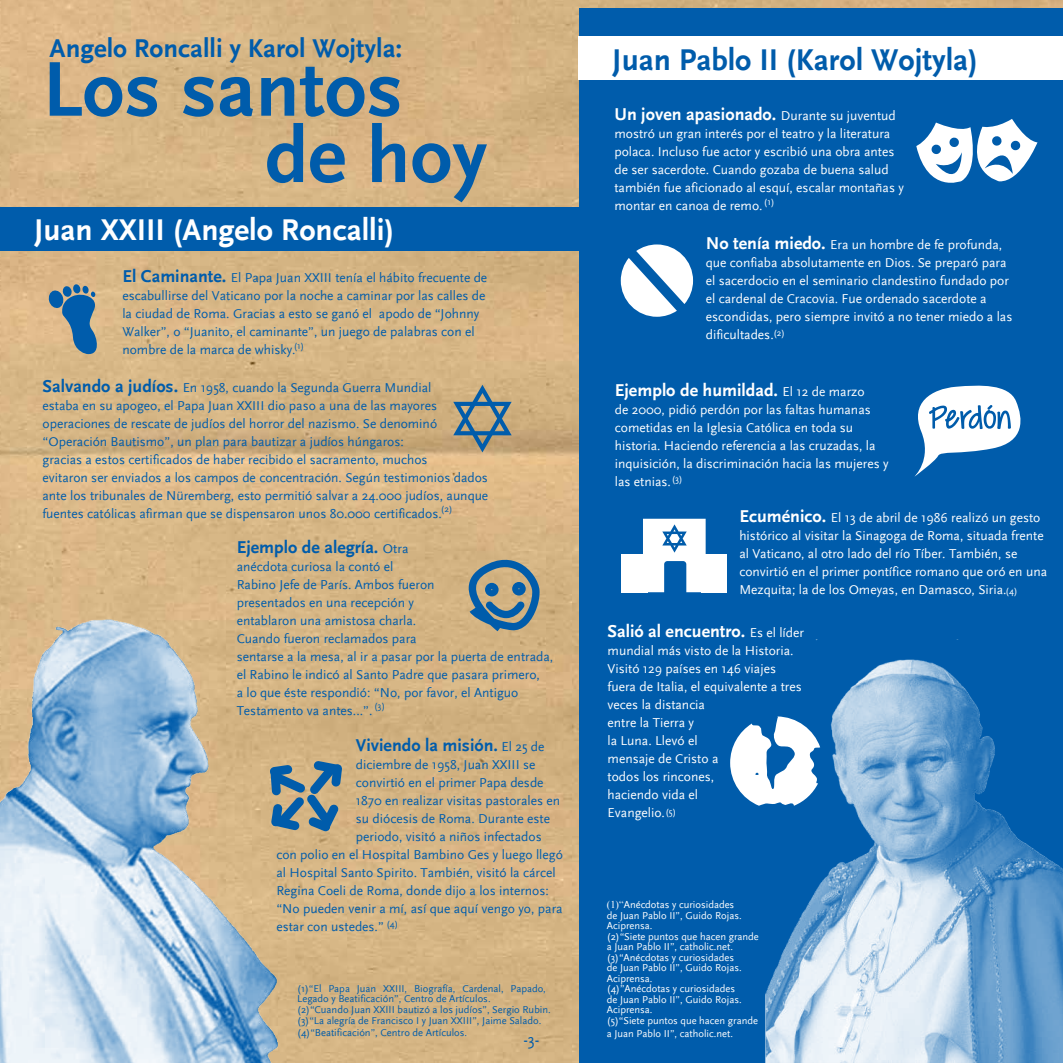
<style>
.page{position:relative;width:1063px;height:1063px;background:#fff}
.page>*{position:absolute;margin:0;border:0;box-sizing:border-box;transform-origin:0 0}
.t1{font:700 81px/66.3px "Scala Sans";color:#005cab}
.t2{font:700 31.5px "Scala Sans";color:#fff}
.t3{font:700 31.5px "Scala Sans";color:#005cab}
.t4{font:700 27px "Scala Sans";color:#005cab}
.t5{font:700 18px "Scala Sans";color:#fff}
.t6{font:700 18px "Scala Sans";color:#005cab}
.t7{font:16.5px "Scala Sans";color:#005cab}
.t8{font:13.5px/18px "Scala Sans";color:#005cab}
.t9{font:13.5px/18px "Scala Sans";color:#fff}
.t10{font:10.5px/10.5px "Scala Sans";color:#fff}
.t11{font:10.5px/10.5px "Scala Sans";color:#005cab}
.t12{font:9.45px "Scala Sans";color:#fff}
.t13{font:9.45px "Scala Sans";color:#005cab}
.s1{font-weight:700;font-size:18px}
.s2{font-weight:400;font-size:13.5px}
.s3{font-family:"Times New Roman"}
</style>
<div class="page">
<img style="left:0;top:0;width:1063px;height:1063px">
<div style="left:579px;top:9px;width:484px;height:1054px;background:#005cab"></div>
<div style="left:578px;top:36px;width:485px;height:43px;background:#fff"></div>
<div style="left:1px;top:207px;width:581px;height:43px;background:#005cab"></div>
<svg style="left:48px;top:284px;width:53px;height:72px;background:#788f99"></svg>
<img style="left:765px;top:640px;width:298px;height:423px">
<img style="left:0;top:587px;width:321px;height:476px">
<svg style="left:453px;top:385px;width:59px;height:67px;background:#8f9388"></svg>
<svg style="left:468px;top:557px;width:72px;height:74px;background:#7c8f92"></svg>
<svg style="left:621px;top:244px;width:72px;height:73px"></svg>
<svg style="left:916px;top:119px;width:121px;height:64px"></svg>
<svg style="left:914px;top:385px;width:107px;height:92px"></svg>
<div style="left:621px;top:554px;width:27px;height:38px;background:#fff"></div>
<div style="left:701px;top:554px;width:26px;height:38px;background:#fff"></div>
<svg style="left:643px;top:519px;width:63px;height:73px"></svg>
<svg style="left:270px;top:761px;width:72px;height:70px;background:#738c95"></svg>
<svg style="left:730px;top:716px;width:90px;height:90px"></svg>
<h3 class="t4" style="left:50px;top:34px;width:354px">Angelo Roncalli y Karol Wojtyla:</h3>
<h1 class="t1" style="left:265px;top:58px;width:224px;text-indent:-223px">Los santos de hoy</h1>
<h2 class="t2" style="left:34px;top:213px;width:362px">Juan XXIII (Angelo Roncalli)</h2>
<p class="t8" style="left:122px;top:269px;width:366px"><span class="s1">El Caminante.</span> El Papa Juan XXIII tenía el hábito frecuente de escabullirse del Vaticano por la noche a caminar por las calles de la ciudad de Roma. Gracias a esto se ganó el apodo de “Johnny Walker”, o “Juanito, el caminante”, un juego de palabras con el nombre de la marca de whisky.</p>
<p class="t8" style="left:43px;top:378px;width:447px"><span class="s1">Salvando a judíos.</span> En 1958, cuando la Segunda Guerra Mundial<br>estaba en su apogeo, el Papa Juan XXIII dio paso a una de las mayores operaciones de rescate de judíos del horror del nazismo. Se denominó “Operación Bautismo”, un plan para bautizar a judíos húngaros:<br>gracias a estos certificados de haber recibido el sacramento, muchos<br>evitaron ser enviados a los campos de concentración. Según testimonios dados ante los tribunales de Nüremberg, esto permitió salvar a 24.000 judíos, aunque fuentes católicas afirman que se dispensaron unos 80.000 certificados.</p>
<h3 class="t6" style="left:237px;top:537px;width:173px">Ejemplo de alegría. <span class="s2">Otra</span></h3>
<p class="t8" style="left:237px;top:558px;width:318px">anécdota curiosa la contó el<br>Rabino Jefe de París. Ambos fueron<br>presentados en una recepción y<br>entablaron una amistosa charla.<br>Cuando fueron reclamados para<br>sentarse a la mesa, al ir a pasar por la puerta de entrada, el Rabino le indicó al Santo Padre que pasara primero,<br>a lo que éste respondió: “No, por favor, el Antiguo Testamento va antes...”.</p>
<h3 class="t6" style="left:356px;top:736px;width:190px">Viviendo la misión. <span class="s2">El 25 de</span></h3>
<p class="t8" style="left:356px;top:756px;width:181px">diciembre de 1958, Juan XXIII se</p>
<p class="t8" style="left:356px;top:774px;width:189px">convirtió en el primer Papa desde</p>
<p class="t8" style="left:356px;top:792px;width:206px">1870 en realizar visitas pastorales en</p>
<p class="t8" style="left:356px;top:810px;width:196px">su diócesis de Roma. Durante este</p>
<p class="t8" style="left:356px;top:828px;width:187px">periodo, visitó a niños infectados</p>
<p class="t8" style="left:276px;top:846px;width:288px">con polio en el Hospital Bambino Ges y luego llegó</p>
<p class="t8" style="left:276px;top:864px;width:281px">al Hospital Santo Spirito. También, visitó la cárcel</p>
<p class="t8" style="left:276px;top:882px;width:274px">Regina Coeli de Roma, donde dijo a los internos:</p>
<p class="t8" style="left:276px;top:900px;width:288px">“No pueden venir a mí, así que aquí vengo yo, para</p>
<p class="t8" style="left:276px;top:918px;width:109px">estar con ustedes.”</p>
<p class="t13" style="left:294px;top:341px;width:12px">(1)</p>
<p class="t13" style="left:441px;top:504px;width:13px">(2)</p>
<p class="t13" style="left:374px;top:701px;width:12px">(3)</p>
<p class="t13" style="left:387px;top:918px;width:13px">(4)</p>
<p class="t11" style="left:297px;top:983px;width:250px">(1)“El Papa Juan XXIII, Biografía, Cardenal, Papado,<br>Legado y Beatificación”, Centro de Artículos.</p>
<p class="t11" style="left:297px;top:1015px;width:246px">(3)“La alegría de Francisco I y Juan XXIII”, Jaime Salado.</p>
<p class="t11" style="left:297px;top:1004px;width:255px">(2)“Cuando Juan XXIII bautizó a los judíos”, Sergio Rubin.</p>
<p class="t11" style="left:297px;top:1028px;width:171px">(4)“Beatificación”, Centro de Artículos.</p>
<p class="t7" style="left:524px;top:1031px;width:17px">-3-</p>
<h2 class="t3" style="left:612px;top:43px;width:367px">Juan Pablo II (Karol Wojtyla)</h2>
<h3 class="t5" style="left:614px;top:104px;width:283px">Un joven apasionado. <span class="s2">Durante su juventud</span></h3>
<p class="t9" style="left:614px;top:125px;width:291px">mostró un gran interés por el teatro y la literatura polaca. Incluso fue actor y escribió una obra antes de ser sacerdote. Cuando gozaba de buena salud también fue aficionado al esquí, escalar montañas y montar en canoa de remo.</p>
<p class="t9" style="left:706px;top:236px;width:308px"><span class="s1">No tenía miedo.</span> Era un hombre de fe profunda, que confiaba absolutamente en Dios. Se preparó para el sacerdocio en el seminario clandestino fundado por el cardenal de Cracovia. Fue ordenado sacerdote a escondidas, pero siempre invitó a no tener miedo a las dificultades.</p>
<p class="t12" style="left:764px;top:197px;width:12px">(1)</p>
<p class="t12" style="left:773px;top:327px;width:13px">(2)</p>
<h3 class="t5" style="left:615px;top:381px;width:251px">Ejemplo de humildad. <span class="s2">El 12 de marzo</span></h3>
<p class="t9" style="left:615px;top:401px;width:275px">de 2000, pidió perdón por las faltas humanas cometidas en la Iglesia Católica en toda su historia. Haciendo referencia a las cruzadas, la inquisición, la discriminación hacia las mujeres y las etnias.</p>
<p class="t9" style="left:739px;top:508px;width:309px"><span class="s1">Ecuménico.</span> El 13 de abril de 1986 realizó un gesto histórico al visitar la Sinagoga de Roma, situada frente al Vaticano, al otro lado del río Tíber. También, se convirtió en el primer pontífice romano que oró en una Mezquita; la de los Omeyas, en Damasco, Siria.</p>
<h3 class="t5" style="left:608px;top:622px;width:198px">Salió al encuentro. <span class="s2">Es el líder</span></h3>
<p class="t9" style="left:608px;top:642px;width:196px">mundial más visto de la Historia.<br>Visitó 129 países en 146 viajes fuera de Italia, el equivalente a tres veces la distancia<br>entre la Tierra y<br>la Luna. Llevó el<br>mensaje de Cristo a<br>todos los rincones,<br>haciendo vida el<br>Evangelio.</p>
<p class="t12" style="left:672px;top:474px;width:12px">(3)</p>
<p class="t12" style="left:1006px;top:586px;width:13px">(4)</p>
<p class="t12" style="left:665px;top:807px;width:12px">(5)</p>
<p class="t10" style="left:607px;top:900px;width:153px"><span class="s3">(1)“</span>Anécdotas y curiosidades<br>de Juan Pablo II”, Guido Rojas.<br>Aciprensa.<br>(2)“Siete puntos que hacen grande a Juan Pablo II”, catholic.net. (3)“Anécdotas y curiosidades<br>de Juan Pablo II”, Guido Rojas.<br>Aciprensa.<br>(4)”Anécdotas y curiosidades<br>de Juan Pablo II”, Guido Rojas.<br>Aciprensa.<br>(5)“Siete puntos que hacen grande</p>
<p class="t10" style="left:607px;top:1028px;width:128px">a Juan Pablo II”, catholic.net.</p>
</div>
